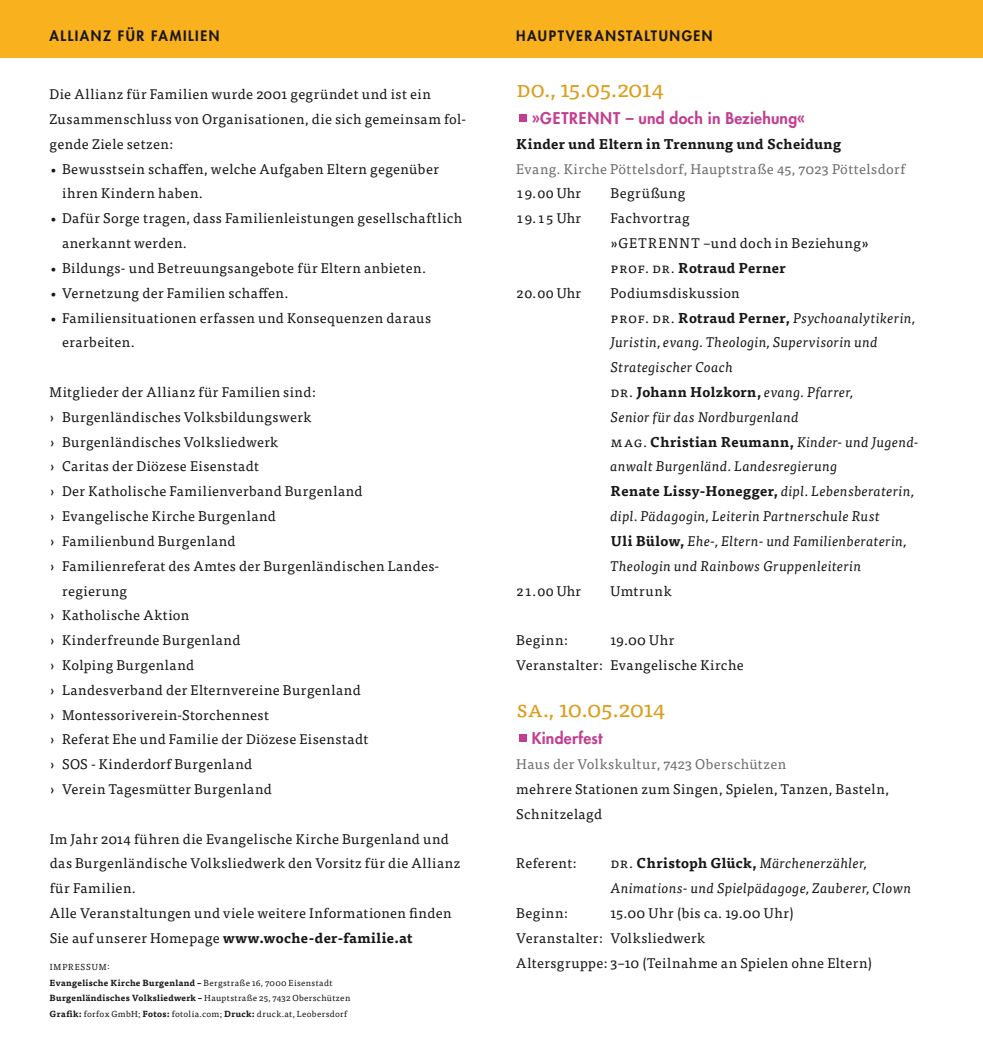
<style>
.page{position:relative;width:983px;height:1042px;background:#fff}
.page>*{position:absolute;margin:0;border:0;box-sizing:border-box;transform-origin:0 0}
.t1{font:22.75px "Tisa Pro";color:#dc9e1c}
.t2{font:800 15.75px "Futura";letter-spacing:.015em;color:#c13f90}
.t3{font:14px/24.8px "Tisa Pro";letter-spacing:.035em;color:#181716}
.t4{font:italic 14px/24.8px "Tisa Pro";letter-spacing:.02em;color:#181716}
.t5{font:14px "Tisa Pro";letter-spacing:.035em;color:#6e6e6e}
.t6{font:14px/24.8px "Tisa Pro";letter-spacing:.07em;color:#181716}
.t7{font:800 14px "Futura";letter-spacing:.11em;color:#181716}
.t8{font:700 14px "Tisa Pro";letter-spacing:.02em;color:#181716}
.t9{font:8.75px/15.8px "Tisa Pro";letter-spacing:.095em;color:#181716}
.s1{font-weight:700}
.s2{font-style:normal}
.s3{font-weight:700;font-style:normal}
</style>
<div class="page">
<div style="left:0;top:0;width:982px;height:58px;background:#f9b11e"></div>
<div style="left:519px;top:114px;width:7px;height:8px;background:#c13f90"></div>
<div style="left:519px;top:734px;width:7px;height:8px;background:#c13f90"></div>
<p class="t7" style="left:50px;top:27px;width:171px">ALLIANZ FÜR FAMILIEN</p>
<p class="t7" style="left:516px;top:27px;width:198px">HAUPTVERANSTALTUNGEN</p>
<p class="t3" style="left:50px;top:81px;width:418px">Die Allianz für Familien wurde 2001 gegründet und ist ein<br>Zusammenschluss von Organisationen, die sich gemeinsam fol&shy;gende Ziele setzen:</p>
<p class="t3" style="left:62px;top:155px;width:378px;text-indent:-12px">• Bewusstsein schaffen, welche Aufgaben Eltern gegenüber ihren Kindern haben.</p>
<p class="t3" style="left:62px;top:205px;width:401px;text-indent:-12px">• Dafür Sorge tragen, dass Familienleistungen gesellschaftlich anerkannt werden.</p>
<p class="t3" style="left:50px;top:255px;width:378px">• Bildungs- und Betreuungsangebote für Eltern anbieten.</p>
<p class="t3" style="left:50px;top:280px;width:240px">• Vernetzung der Familien schaffen.</p>
<p class="t3" style="left:62px;top:304px;width:370px;text-indent:-12px">• Familiensituationen erfassen und Konsequenzen daraus erarbeiten.</p>
<p class="t3" style="left:50px;top:379px;width:267px">Mitglieder der Allianz für Familien sind:</p>
<p class="t3" style="left:50px;top:404px;width:263px">› Burgenländisches Volksbildungswerk</p>
<p class="t3" style="left:50px;top:428px;width:230px">› Burgenländisches Volksliedwerk</p>
<p class="t3" style="left:50px;top:453px;width:211px">› Caritas der Diözese Eisenstadt</p>
<p class="t3" style="left:50px;top:478px;width:314px">› Der Katholische Familienverband Burgenland</p>
<p class="t3" style="left:50px;top:503px;width:228px">› Evangelische Kirche Burgenland</p>
<p class="t3" style="left:50px;top:528px;width:187px">› Familienbund Burgenland</p>
<p class="t3" style="left:50px;top:552px;width:391px">› Familienreferat des Amtes der Burgenländischen Landes-</p>
<p class="t3" style="left:62px;top:577px;width:67px">regierung</p>
<p class="t3" style="left:50px;top:602px;width:141px">› Katholische Aktion</p>
<p class="t3" style="left:50px;top:627px;width:192px">› Kinderfreunde Burgenland</p>
<p class="t3" style="left:50px;top:652px;width:146px">› Kolping Burgenland</p>
<p class="t3" style="left:50px;top:676px;width:312px">› Landesverband der Elternvereine Burgenland</p>
<p class="t3" style="left:50px;top:701px;width:221px">› Montessoriverein-Storchennest</p>
<p class="t3" style="left:50px;top:726px;width:320px">› Referat Ehe und Familie der Diözese Eisenstadt</p>
<p class="t3" style="left:50px;top:751px;width:204px">› SOS - Kinderdorf Burgenland</p>
<p class="t3" style="left:50px;top:776px;width:223px">› Verein Tagesmütter Burgenland</p>
<p class="t3" style="left:50px;top:825px;width:412px">Im Jahr 2014 führen die Evangelische Kirche Burgenland und das Burgenländische Volksliedwerk den Vorsitz für die Allianz für Familien.<br>Alle Veranstaltungen und viele weitere Informationen finden Sie auf unserer Homepage <span class="s1">www.woche-der-familie.at</span></p>
<p class="t9" style="left:50px;top:958px;width:302px">IMPRESSUM:<br><span class="s1">Evangelische Kirche Burgenland –</span> Bergstraße 16, 7000 Eisenstadt <span class="s1">Burgenländisches Volksliedwerk –</span> Hauptstraße 25, 7432 Oberschützen <span class="s1">Grafik:</span> forfox GmbH; <span class="s1">Fotos:</span> fotolia.com; <span class="s1">Druck:</span> druck.at, Leobersdorf</p>
<h1 class="t1" style="left:516px;top:72px;width:149px">do., 15.05.2014</h1>
<p class="t2" style="left:531px;top:108px;width:275px">»GETRENNT – und doch in Beziehung«</p>
<p class="t8" style="left:516px;top:132px;width:326px">Kinder und Eltern in Trennung und Scheidung</p>
<p class="t5" style="left:516px;top:158px;width:391px">Evang. Kirche Pöttelsdorf, Hauptstraße 45, 7023 Pöttelsdorf</p>
<p class="t3" style="left:516px;top:180px;width:66px">19.00 Uhr</p>
<p class="t3" style="left:610px;top:180px;width:76px">Begrüßung</p>
<p class="t3" style="left:516px;top:205px;width:66px">19.15 Uhr</p>
<p class="t6" style="left:610px;top:205px;width:260px">Fachvortrag<br>»GETRENNT –und doch in Beziehung» prof. dr. <span class="s1">Rotraud Perner</span></p>
<p class="t3" style="left:516px;top:280px;width:66px">20.00 Uhr</p>
<p class="t4" style="left:610px;top:280px;width:308px"><span class="s2">Podiumsdiskussion<br>prof. dr.</span> <span class="s3">Rotraud Perner,</span> Psychoanalytikerin, Juristin, evang. Theologin, Supervisorin und Strategischer Coach<br><span class="s2">dr.</span> <span class="s3">Johann Holzkorn,</span> evang. Pfarrer,<br>Senior für das Nordburgenland<br><span class="s2">mag.</span> <span class="s3">Christian Reumann,</span> Kinder- und Jugend&shy;anwalt Burgenländ. Landesregierung<br><span class="s3">Renate Lissy-Honegger,</span> dipl. Lebensberaterin, dipl. Pädagogin, Leiterin Partnerschule Rust<br><span class="s3">Uli Bülow,</span> Ehe-, Eltern- und Familienberaterin, Theologin und Rainbows Gruppenleiterin</p>
<p class="t3" style="left:516px;top:577px;width:66px">21.00 Uhr</p>
<p class="t3" style="left:610px;top:577px;width:62px">Umtrunk</p>
<p class="t3" style="left:516px;top:627px;width:53px">Beginn:</p>
<p class="t3" style="left:516px;top:627px;width:229px;text-indent:94px">19.00 Uhr<br>Veranstalter: Evangelische Kirche</p>
<h1 class="t1" style="left:516px;top:692px;width:150px">sa., 10.05.2014</h1>
<p class="t2" style="left:531px;top:728px;width:72px">Kinderfest</p>
<p class="t5" style="left:516px;top:754px;width:271px">Haus der Volkskultur, 7423 Oberschützen</p>
<p class="t3" style="left:516px;top:776px;width:374px">mehrere Stationen zum Singen, Spielen, Tanzen, Basteln,<br>Schnitzelagd</p>
<p class="t3" style="left:516px;top:850px;width:62px">Referent:</p>
<p class="t4" style="left:610px;top:850px;width:302px"><span class="s2">dr.</span> <span class="s3">Christoph Glück,</span> Märchenerzähler,<br>Animations- und Spielpädagoge, Zauberer, Clown</p>
<p class="t3" style="left:516px;top:900px;width:53px">Beginn:</p>
<p class="t3" style="left:516px;top:900px;width:357px;text-indent:94px">15.00 Uhr (bis ca. 19.00 Uhr)<br>Veranstalter: Volksliedwerk<br>Altersgruppe: 3–10 (Teilnahme an Spielen ohne Eltern)</p>
</div>
